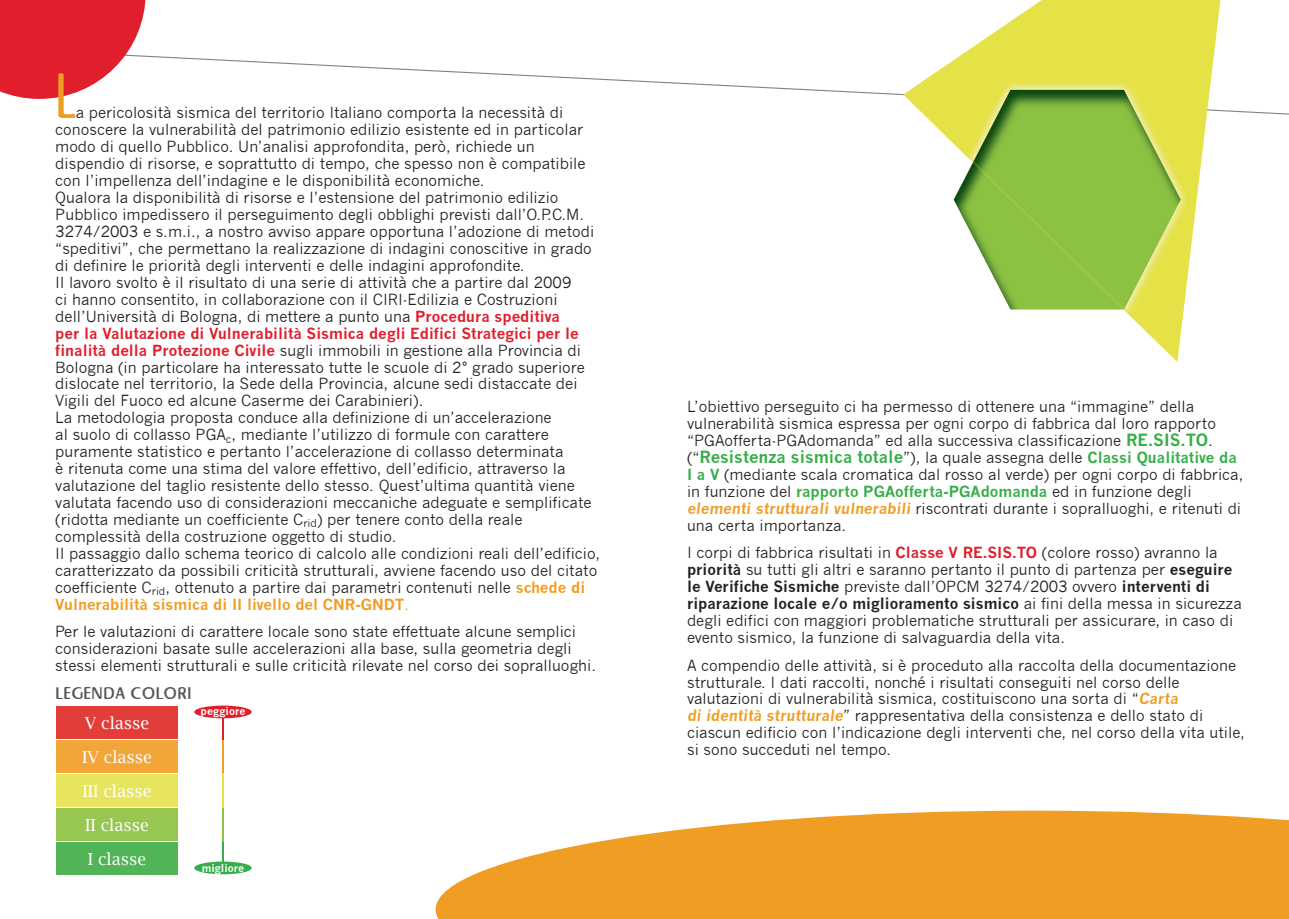
<style>
.page{position:relative;width:1289px;height:919px;background:#fff}
.page>*{position:absolute;margin:0;border:0;box-sizing:border-box;transform-origin:0 0}
.t1{font:63px "Napapiiri";color:#f09d23;scale:.67 1}
.t2{font:16.5px/34px "Lucida Bright";color:#fff;text-align:center}
.t3{font:16.5px "Napapiiri";color:#57585a}
.t4{font:15px/17px "News Gothic";color:#231f20}
.t5{font:700 10.5px "News Gothic";color:#fff}
.s1{font-weight:700;color:#e01e2c}
.s2{font-weight:700;color:#f09d23}
.s3{color:#f09d23}
.s4{font-weight:700;font-size:16.5px;color:#36ae49}
.s5{font-weight:700;color:#36ae49}
.s6{font-weight:700}
</style>
<div class="page">
<svg style="left:146px;top:55px;width:1142px;height:60px"></svg>
<svg style="left:0;top:0;width:146px;height:99px"></svg>
<svg style="left:903px;top:0;width:333px;height:362px"></svg>
<img style="left:944px;top:80px;width:244px;height:53px">
<img style="left:944px;top:133px;width:244px;height:186px">
<img style="left:953px;top:162px;width:19px;height:147px">
<img style="left:973px;top:90px;width:207px;height:218px">
<img style="left:972px;top:161px;width:152px;height:148px">
<div style="left:56px;top:705px;width:122px;height:34px;background:#e23d38"></div>
<div style="left:56px;top:739px;width:122px;height:34px;background:#f2a539"></div>
<div style="left:56px;top:773px;width:122px;height:34px;background:#e7e45d"></div>
<div style="left:56px;top:807px;width:122px;height:34px;background:#97c651"></div>
<div style="left:56px;top:841px;width:122px;height:34px;background:#51b456"></div>
<hr style="left:55px;top:738px;width:124px;height:1px;background:#fff">
<hr style="left:55px;top:772px;width:124px;height:1px;background:#fff">
<hr style="left:55px;top:806px;width:124px;height:1px;background:#fff">
<hr style="left:55px;top:840px;width:124px;height:1px;background:#fff">
<hr style="left:55px;top:874px;width:124px;height:1px;background:#fff">
<svg style="left:435px;top:810px;width:853px;height:108px;fill:#f09d23"></svg>
<div style="left:194px;top:705px;width:58px;height:13px;background:#e01e2c;border-radius:50%"></div>
<hr style="left:222px;top:716px;width:1px;height:133px;background:#e01e2c">
<hr style="left:222px;top:739px;width:1px;height:110px;background:#f09d23">
<hr style="left:222px;top:773px;width:1px;height:76px;background:#e4e246">
<hr style="left:222px;top:808px;width:1px;height:41px;background:#8cc142">
<svg style="left:222px;top:842px;width:1px;height:19px"></svg>
<div style="left:194px;top:861px;width:58px;height:13px;background:#36ae49;border-radius:50%"></div>
<h1 class="t1" style="left:55px;top:57px;width:32px">L</h1>
<p class="t4" style="left:55px;top:104px;width:546px;text-indent:20px">a pericolosità sismica del territorio Italiano comporta la necessità di conoscere la vulnerabilità del patrimonio edilizio esistente ed in particolar modo di quello Pubblico. Un’analisi approfondita, però, richiede un dispendio di risorse, e soprattutto di tempo, che spesso non è compatibile con l’impellenza dell’indagine e le disponibilità economiche.<br>Qualora la disponibilità di risorse e l’estensione del patrimonio edilizio Pubblico impedissero il perseguimento degli obblighi previsti dall’O.P.C.M.<br>3274/2003 e s.m.i., a nostro avviso appare opportuna l’adozione di metodi “speditivi”, che permettano la realizzazione di indagini conoscitive in grado di definire le priorità degli interventi e delle indagini approfondite.<br>Il lavoro svolto è il risultato di una serie di attività che a partire dal 2009<br>ci hanno consentito, in collaborazione con il CIRI-Edilizia e Costruzioni dell’Università di Bologna, di mettere a punto una <span class="s1">Procedura speditiva<br>per la Valutazione di Vulnerabilità Sismica degli Edifici Strategici per le finalità della Protezione Civile</span> sugli immobili in gestione alla Provincia di Bologna (in particolare ha interessato tutte le scuole di 2° grado superiore dislocate nel territorio, la Sede della Provincia, alcune sedi distaccate dei Vigili del Fuoco ed alcune Caserme dei Carabinieri).<br>La metodologia proposta conduce alla definizione di un’accelerazione<br>al suolo di collasso PGA<sub>c</sub>, mediante l’utilizzo di formule con carattere puramente statistico e pertanto l’accelerazione di collasso determinata<br>è ritenuta come una stima del valore effettivo, dell’edificio, attraverso la valutazione del taglio resistente dello stesso. Quest’ultima quantità viene valutata facendo uso di considerazioni meccaniche adeguate e semplificate (ridotta mediante un coefficiente C<sub>rid</sub>) per tenere conto della reale complessità della costruzione oggetto di studio.<br>Il passaggio dallo schema teorico di calcolo alle condizioni reali dell’edificio, caratterizzato da possibili criticità strutturali, avviene facendo uso del citato coefficiente C<sub>rid</sub>, ottenuto a partire dai parametri contenuti nelle <span class="s2">schede di Vulnerabilità sismica di II livello del CNR-GNDT</span><span class="s3">.</span></p>
<p class="t4" style="left:55px;top:623px;width:542px">Per le valutazioni di carattere locale sono state effettuate alcune semplici considerazioni basate sulle accelerazioni alla base, sulla geometria degli stessi elementi strutturali e sulle criticità rilevate nel corso dei sopralluoghi.</p>
<p class="t3" style="left:55px;top:682px;width:138px">LEGENDA COLORI</p>
<p class="t2" style="left:82px;top:705px;width:71px">V classe<br>IV classe<br>III classe<br>II classe<br>I classe</p>
<p class="t5" style="left:200px;top:704px;width:46px">peggiore</p>
<p class="t5" style="left:202px;top:861px;width:44px">migliore</p>
<p class="t4" style="left:687px;top:398px;width:558px">L’obiettivo perseguito ci ha permesso di ottenere una “immagine” della vulnerabilità sismica espressa per ogni corpo di fabbrica dal loro rapporto “PGAofferta-PGAdomanda” ed alla successiva classificazione <span class="s4">RE.SIS.TO</span>. (“<span class="s4">Resistenza sismica totale</span>”), la quale assegna delle <span class="s5">Classi Qualitative da I a V</span> (mediante scala cromatica dal rosso al verde) per ogni corpo di fabbrica, in funzione del <span class="s5">rapporto PGAofferta-PGAdomanda</span> ed in funzione degli <span class="s2">elementi strutturali vulnerabili</span> riscontrati durante i sopralluoghi, e ritenuti di una certa importanza.</p>
<p class="t4" style="left:687px;top:544px;width:556px">I corpi di fabbrica risultati in <span class="s1">Classe V RE.SIS.TO</span> (colore rosso) avranno la <span class="s6">priorità</span> su tutti gli altri e saranno pertanto il punto di partenza per <span class="s6">eseguire le Verifiche Sismiche</span> previste dall’OPCM 3274/2003 ovvero <span class="s6">interventi di riparazione locale e/o miglioramento sismico</span> ai fini della messa in sicurezza degli edifici con maggiori problematiche strutturali per assicurare, in caso di evento sismico, la funzione di salvaguardia della vita.</p>
<p class="t4" style="left:687px;top:656px;width:559px">A compendio delle attività, si è proceduto alla raccolta della documentazione strutturale. I dati raccolti, nonché i risultati conseguiti nel corso delle valutazioni di vulnerabilità sismica, costituiscono una sorta di “<span class="s2">Carta<br>di identità strutturale</span>” rappresentativa della consistenza e dello stato di ciascun edificio con l’indicazione degli interventi che, nel corso della vita utile, si sono succeduti nel tempo.</p>
</div>
